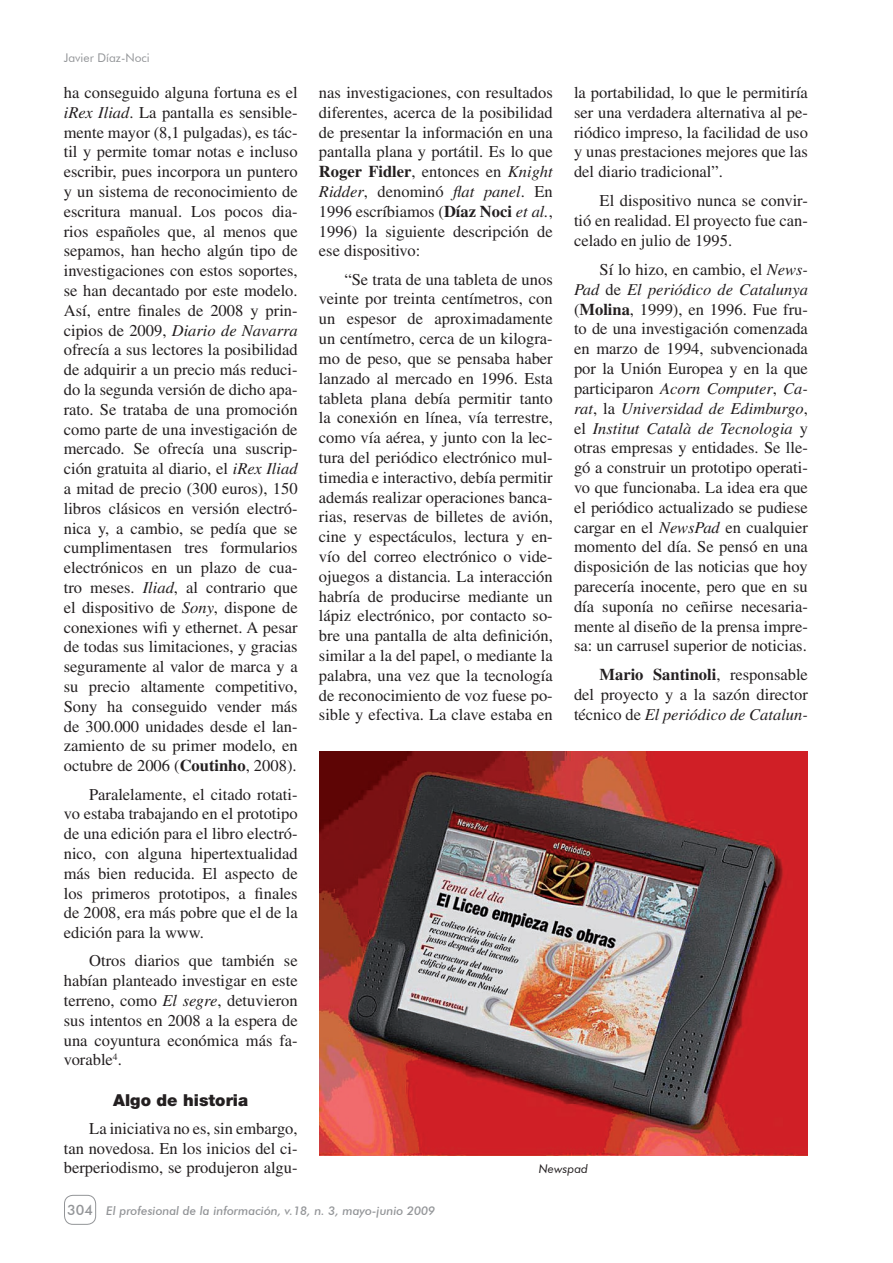
<style>
.page{position:relative;width:893px;height:1263px;background:#fff}
.page>*{position:absolute;margin:0;border:0;box-sizing:border-box;transform-origin:0 0}
.t1{font:16.5px/19.8px "Times";color:#231f20;text-align:justify}
.t2{font:900 16.5px "Helvetica Neue";color:#231f20}
.t3{font:500 14.25px "Futura BT";color:#939598}
.t4{font:italic 500 12px "Futura BT";color:#939598}
.t5{font:12px "Futura BT";color:#939598}
.t6{font:italic 12px "Futura BT";color:#231f20}
.s1{font-style:italic}
.s2{font-weight:700}
</style>
<div class="page">
<div style="left:64px;top:1195px;width:32px;height:30px;border:1px solid #939598;border-radius:9px"></div>
<img style="left:319px;top:751px;width:489px;height:404px">
<p class="t5" style="left:64px;top:51px;width:88px">Javier Díaz-Noci</p>
<p class="t1" style="left:64px;top:82px;width:235px">ha conseguido alguna fortuna es el <span class="s1">iRex Iliad</span>. La pantalla es sensible&shy;mente mayor (8,1 pulgadas), es tác&shy;til y permite tomar notas e incluso escribir, pues incorpora un puntero y un sistema de reconocimiento de escritura manual. Los pocos dia&shy;rios españoles que, al menos que sepamos, han hecho algún tipo de investigaciones con estos soportes, se han decantado por este modelo.<br>Así, entre finales de 2008 y prin&shy;cipios de 2009, <span class="s1">Diario de Navarra </span>ofrecía a sus lectores la posibilidad de adquirir a un precio más reduci&shy;do la segunda versión de dicho apa&shy;rato. Se trataba de una promoción como parte de una investigación de mercado. Se ofrecía una suscrip&shy;ción gratuita al diario, el <span class="s1">iRex Iliad </span>a mitad de precio (300 euros), 150 libros clásicos en versión electró&shy;nica y, a cambio, se pedía que se cumplimentasen tres formularios electrónicos en un plazo de cua&shy;tro meses. <span class="s1">Iliad</span>, al contrario que el dispositivo de <span class="s1">Sony</span>, dispone de conexiones wifi y ethernet. A pesar de todas sus limitaciones, y gracias seguramente al valor de marca y a su precio altamente competitivo, Sony ha conseguido vender más de 300.000 unidades desde el lan&shy;zamiento de su primer modelo, en octubre de 2006 (<span class="s2">Coutinho</span>, 2008).</p>
<p class="t1" style="left:64px;top:784px;width:235px;text-indent:26px">Paralelamente, el citado rotati&shy;vo estaba trabajando en el prototipo de una edición para el libro electró&shy;nico, con alguna hipertextualidad más bien reducida. El aspecto de los primeros prototipos, a finales de 2008, era más pobre que el de la edición para la www.</p>
<p class="t1" style="left:64px;top:951px;width:235px;text-indent:26px">Otros diarios que también se habían planteado investigar en este terreno, como <span class="s1">El segre</span>, detuvieron sus intentos en 2008 a la espera de una coyuntura económica más fa&shy;vorable<sup>4</sup>.</p>
<p class="t2" style="left:113px;top:1090px;width:137px">Algo de historia</p>
<p class="t1" style="left:64px;top:1118px;width:235px;text-indent:26px">La iniciativa no es, sin embargo, tan novedosa. En los inicios del ci&shy;berperiodismo, se produjeron algu-</p>
<p class="t1" style="left:319px;top:82px;width:235px">nas investigaciones, con resultados diferentes, acerca de la posibilidad de presentar la información en una pantalla plana y portátil. Es lo que <span class="s2">Roger Fidler</span>, entonces en <span class="s1">Knight Ridder</span>, denominó <span class="s1">flat panel</span>. En 1996 escríbiamos (<span class="s2">Díaz Noci</span> <span class="s1">et al.</span>, 1996) la siguiente descripción de ese dispositivo:</p>
<p class="t1" style="left:319px;top:269px;width:235px;text-indent:26px">“Se trata de una tableta de unos veinte por treinta centímetros, con un espesor de aproximadamente un centímetro, cerca de un kilogra&shy;mo de peso, que se pensaba haber lanzado al mercado en 1996. Esta tableta plana debía permitir tanto la conexión en línea, vía terrestre, como vía aérea, y junto con la lec&shy;tura del periódico electrónico mul&shy;timedia e interactivo, debía permitir además realizar operaciones banca&shy;rias, reservas de billetes de avión, cine y espectáculos, lectura y en&shy;vío del correo electrónico o vide&shy;ojuegos a distancia. La interacción habría de producirse mediante un lápiz electrónico, por contacto so&shy;bre una pantalla de alta definición, similar a la del papel, o mediante la palabra, una vez que la tecnología de reconocimiento de voz fuese po&shy;sible y efectiva. La clave estaba en</p>
<p class="t1" style="left:574px;top:82px;width:235px">la portabilidad, lo que le permitiría ser una verdadera alternativa al pe&shy;riódico impreso, la facilidad de uso y unas prestaciones mejores que las del diario tradicional”.</p>
<p class="t1" style="left:574px;top:191px;width:235px;text-indent:26px">El dispositivo nunca se convir&shy;tió en realidad. El proyecto fue can&shy;celado en julio de 1995.</p>
<p class="t1" style="left:574px;top:260px;width:235px;text-indent:26px">Sí lo hizo, en cambio, el <span class="s1">News-Pad</span> de <span class="s1">El periódico de Catalunya </span>(<span class="s2">Molina</span>, 1999), en 1996. Fue fru&shy;to de una investigación comenzada en marzo de 1994, subvencionada por la Unión Europea y en la que participaron <span class="s1">Acorn Computer</span>, <span class="s1">Ca&shy;rat</span>, la <span class="s1">Universidad de Edimburgo</span>, el <span class="s1">Institut Català de Tecnologia</span> y otras empresas y entidades. Se lle&shy;gó a construir un prototipo operati&shy;vo que funcionaba. La idea era que el periódico actualizado se pudiese cargar en el <span class="s1">NewsPad</span> en cualquier momento del día. Se pensó en una disposición de las noticias que hoy parecería inocente, pero que en su día suponía no ceñirse necesaria&shy;mente al diseño de la prensa impre&shy;sa: un carrusel superior de noticias.</p>
<p class="t1" style="left:574px;top:665px;width:235px;text-indent:26px"><span class="s2">Mario Santinoli</span>, responsable del proyecto y a la sazón director técnico de <span class="s1">El periódico de Catalun-</span></p>
<p class="t6" style="left:539px;top:1161px;width:50px">Newspad</p>
<p class="t3" style="left:67px;top:1201px;width:27px">304</p>
<p class="t4" style="left:106px;top:1203px;width:330px">El profesional de la información, v.18, n. 3, mayo-junio 2009</p>
</div>
